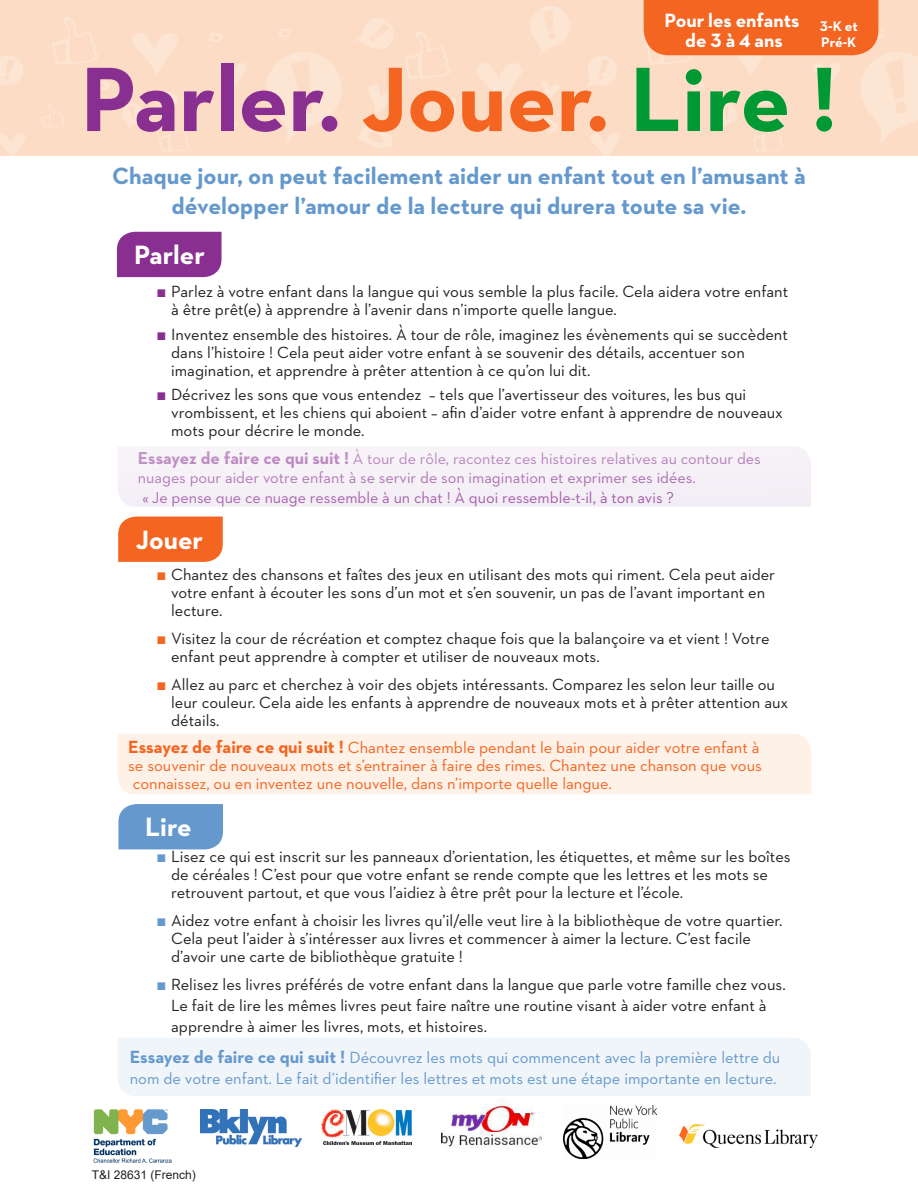
<style>
.page{position:relative;width:918px;height:1188px;background:#fff}
.page>*{position:absolute;margin:0;border:0;box-sizing:border-box;transform-origin:0 0}
.t1{font:700 93px "Neutraface 2 Text";color:#892f92}
.t2{font:700 27px "Neutraface 2 Text";color:#fff}
.t3{font:700 24px/30px "Neutraface 2 Text";color:#6599cd;text-align:center}
.t4{font:700 19.65px/19.5px "Neutraface 2 Text";color:#fff;text-align:center}
.t5{font:16.5px/18px "Neutraface 2 Text";color:#231f20}
.t6{font:16.5px/18px "Neutraface 2 Text";color:#f36521}
.t7{font:16.5px/21px "Neutraface 2 Text";color:#6599cd}
.t8{font:16.2px/19.4px "Neutraface 2 Text";color:#892f92}
.t9{font:700 14.25px/16.5px "Neutraface 2 Text";color:#fff}
.t10{font:12px "Arial";color:#231f20}
.s1{color:#f36521}
.s2{color:#093}
.s3{font-family:"Arial";color:#892f92}
.s4{font-weight:700;font-size:17.7px}
.s5{font-family:"Arial";color:#f36521}
.s6{font-weight:700;font-size:18px}
.s7{font-family:"Arial";color:#6599cd}
</style>
<div class="page">
<div style="left:118px;top:1038px;width:693px;height:58px;background:#f0f5f9"></div>
<div style="left:0;top:0;width:918px;height:156px;background:#fddcc5"></div>
<svg style="left:132px;top:33px;width:45px;height:41px"></svg>
<svg style="left:220px;top:63px;width:26px;height:24px"></svg>
<svg style="left:52px;top:17px;width:45px;height:48px"></svg>
<svg style="left:159px;top:121px;width:30px;height:31px"></svg>
<svg style="left:267px;top:52px;width:74px;height:92px"></svg>
<svg style="left:97px;top:81px;width:13px;height:9px"></svg>
<svg style="left:210px;top:33px;width:13px;height:9px"></svg>
<svg style="left:279px;top:29px;width:11px;height:8px"></svg>
<svg style="left:159px;top:91px;width:18px;height:14px"></svg>
<svg style="left:224px;top:119px;width:13px;height:9px"></svg>
<svg style="left:0;top:56px;width:23px;height:29px"></svg>
<svg style="left:358px;top:125px;width:34px;height:23px"></svg>
<svg style="left:42px;top:105px;width:22px;height:23px"></svg>
<svg style="left:357px;top:18px;width:99px;height:97px"></svg>
<svg style="left:123px;top:104px;width:20px;height:24px"></svg>
<svg style="left:0;top:133px;width:25px;height:23px"></svg>
<svg style="left:588px;top:56px;width:29px;height:30px"></svg>
<svg style="left:477px;top:6px;width:93px;height:98px"></svg>
<svg style="left:539px;top:118px;width:18px;height:14px"></svg>
<svg style="left:591px;top:133px;width:28px;height:23px"></svg>
<div style="left:118px;top:734px;width:693px;height:60px;background:#fef1e7"></div>
<div style="left:118px;top:446px;width:693px;height:61px;background:#f5f1f7"></div>
<div style="left:117px;top:232px;width:105px;height:45px;background:#892f92"></div>
<div style="left:118px;top:517px;width:105px;height:45px;background:#f36521"></div>
<div style="left:118px;top:804px;width:105px;height:45px;background:#6599cd"></div>
<svg style="left:636px;top:0;width:282px;height:152px"></svg>
<img style="left:200px;top:1109px;width:101px;height:37px">
<img style="left:321px;top:1109px;width:90px;height:36px">
<img style="left:441px;top:1101px;width:101px;height:46px">
<img style="left:563px;top:1106px;width:94px;height:52px">
<img style="left:679px;top:1125px;width:138px;height:22px">
<img style="left:93px;top:1109px;width:79px;height:54px">
<p class="t4" style="left:665px;top:11px;width:136px">Pour les enfants de 3 à 4 ans</p>
<p class="t9" style="left:820px;top:17px;width:39px">3-K et<br>Pré-K</p>
<p class="t1" style="left:81px;top:40px;width:758px">Parler. <span class="s1">Jouer.</span> <span class="s2">Lire !</span></p>
<p class="t3" style="left:112px;top:160px;width:695px">Chaque jour, on peut facilement aider un enfant tout en l’amusant à développer l’amour de la lecture qui durera toute sa vie.</p>
<p class="t2" style="left:134px;top:237px;width:72px">Parler</p>
<p class="t5" style="left:171px;top:282px;width:619px;text-indent:-15px"><span class="s3">■</span> Parlez à votre enfant dans la langue qui vous semble la plus facile. Cela aidera votre enfant à être prêt(e) à apprendre à l’avenir dans n’importe quelle langue.</p>
<p class="t5" style="left:171px;top:325px;width:618px;text-indent:-15px"><span class="s3">■</span> Inventez ensemble des histoires. À tour de rôle, imaginez les évènements qui se succèdent dans l’histoire ! Cela peut aider votre enfant à se souvenir des détails, accentuer son imagination, et apprendre à prêter attention à ce qu’on lui dit.</p>
<p class="t5" style="left:171px;top:386px;width:613px;text-indent:-15px"><span class="s3">■</span> Décrivez les sons que vous entendez – tels que l’avertisseur des voitures, les bus qui vrombissent, et les chiens qui aboient – afin d’aider votre enfant à apprendre de nouveaux mots pour décrire le monde.</p>
<p class="t8" style="left:138px;top:449px;width:624px"><span class="s4">Essayez de faire ce qui suit !</span> À tour de rôle, racontez ces histoires relatives au contour des nuages pour aider votre enfant à se servir de son imagination et exprimer ses idées.<br>« Je pense que ce nuage ressemble à un chat ! À quoi ressemble-t-il, à ton avis ?</p>
<p class="t2" style="left:136px;top:522px;width:69px">Jouer</p>
<p class="t5" style="left:171px;top:565px;width:606px;text-indent:-15px"><span class="s5">■</span> Chantez des chansons et faîtes des jeux en utilisant des mots qui riment. Cela peut aider votre enfant à écouter les sons d’un mot et s’en souvenir, un pas de l’avant important en lecture.</p>
<p class="t5" style="left:171px;top:629px;width:600px;text-indent:-15px"><span class="s5">■</span> Visitez la cour de récréation et comptez chaque fois que la balançoire va et vient ! Votre enfant peut apprendre à compter et utiliser de nouveaux mots.</p>
<p class="t5" style="left:171px;top:675px;width:619px;text-indent:-15px"><span class="s5">■</span> Allez au parc et cherchez à voir des objets intéressants. Comparez les selon leur taille ou leur couleur. Cela aide les enfants à apprendre de nouveaux mots et à prêter attention aux détails.</p>
<p class="t6" style="left:128px;top:738px;width:635px"><span class="s6">Essayez de faire ce qui suit !</span> Chantez ensemble pendant le bain pour aider votre enfant à se souvenir de nouveaux mots et s’entrainer à faire des rimes. Chantez une chanson que vous connaissez, ou en inventez une nouvelle, dans n’importe quelle langue.</p>
<p class="t2" style="left:145px;top:810px;width:48px">Lire</p>
<p class="t5" style="left:171px;top:848px;width:621px;text-indent:-15px"><span class="s7">■</span> Lisez ce qui est inscrit sur les panneaux d’orientation, les étiquettes, et même sur les boîtes de céréales ! C’est pour que votre enfant se rende compte que les lettres et les mots se retrouvent partout, et que vous l’aidiez à être prêt pour la lecture et l’école.</p>
<p class="t5" style="left:171px;top:911px;width:613px;text-indent:-15px"><span class="s7">■</span> Aidez votre enfant à choisir les livres qu’il/elle veut lire à la bibliothèque de votre quartier.<br>Cela peut l’aider à s’intéresser aux livres et commencer à aimer la lecture. C’est facile d’avoir une carte de bibliothèque gratuite !</p>
<p class="t5" style="left:171px;top:974px;width:616px;line-height:21px;text-indent:-15px"><span class="s7">■</span> Relisez les livres préférés de votre enfant dans la langue que parle votre famille chez vous.<br>Le fait de lire les mêmes livres peut faire naître une routine visant à aider votre enfant à apprendre à aimer les livres, mots, et histoires.</p>
<p class="t7" style="left:130px;top:1047px;width:652px"><span class="s6">Essayez de faire ce qui suit !</span> Découvrez les mots qui commencent avec la première lettre du nom de votre enfant. Le fait d’identifier les lettres et mots est une étape importante en lecture.</p>
<p class="t10" style="left:92px;top:1166px;width:106px">T&amp;I 28631 (French)</p>
</div>
